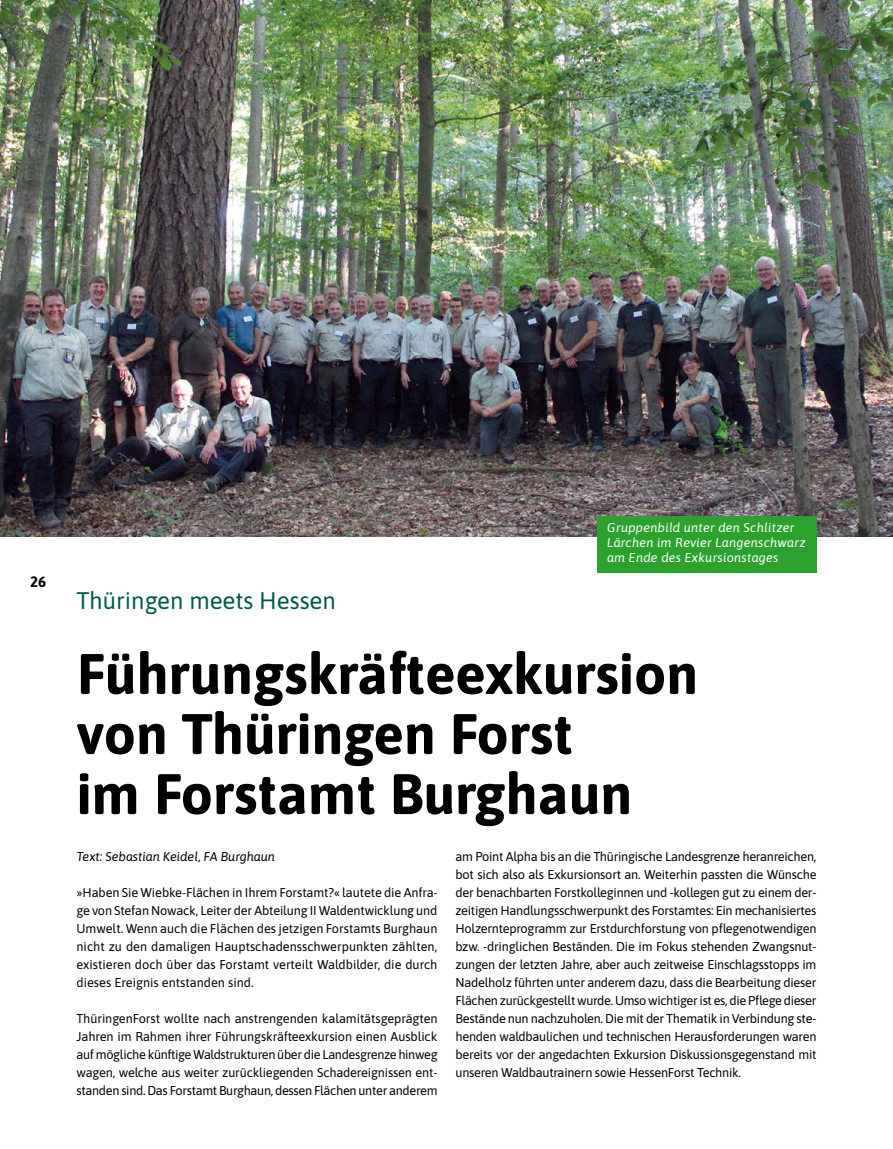
<style>
.page{position:relative;width:893px;height:1149px;background:#fff}
.page>*{position:absolute;margin:0;border:0;box-sizing:border-box;transform-origin:0 0}
.Headline_38_bold{font:700 57px/60px "Asap";color:#000}
.Subtitel{font:24px "Asap";color:#00594b}
.t1{font:700 15px "Asap";color:#000}
.Fließtext{font:12.75px/18px "Asap";letter-spacing:-.02em;color:#000;text-align:justify}
.Bildunterschrift{font:italic 12.75px/15px "Asap";letter-spacing:.02em;color:#fff}
.Autorinnen{font:italic 12.75px "Asap";color:#000}
</style>
<div class="page">
<img style="left:0;top:0;width:893px;height:536px">
<div style="left:597px;top:515px;width:219px;height:57px;background:#2da12e"></div>
<p class="t1" style="left:30px;top:571px;width:18px">26</p>
<p class="Subtitel" style="left:77px;top:583px;width:261px">Thüringen meets Hessen</p>
<p class="Bildunterschrift" style="left:607px;top:519px;width:200px">Gruppenbild unter den Schlitzer<br>Lärchen im Revier Langenschwarz am Ende des Exkursionstages</p>
<p class="Headline_38_bold" style="left:77px;top:640px;width:623px">Führungskräfteexkursion von Thüringen Forst<br>im Forstamt Burghaun</p>
<p class="Autorinnen" style="left:77px;top:847px;width:200px">Text: Sebastian Keidel, FA Burghaun</p>
<p class="Fließtext" style="left:77px;top:882px;width:362px">»Haben Sie Wiebke-Flächen in Ihrem Forstamt?« lautete die Anfra&shy;ge von Stefan Nowack, Leiter der Abteilung II Waldentwicklung und Umwelt. Wenn auch die Flächen des jetzigen Forstamts Burghaun nicht zu den damaligen Hauptschadensschwerpunkten zählten, existieren doch über das Forstamt verteilt Waldbilder, die durch dieses Ereignis entstanden sind.</p>
<p class="Fließtext" style="left:77px;top:1008px;width:363px">ThüringenForst wollte nach anstrengenden kalamitätsgeprägten Jahren im Rahmen ihrer Führungskräfteexkursion einen Ausblick auf mögliche künftige Waldstrukturen über die Landesgrenze hinweg wagen, welche aus weiter zurückliegenden Schadereignissen ent&shy;standen sind. Das Forstamt Burghaun, dessen Flächen unter anderem</p>
<p class="Fließtext" style="left:455px;top:846px;width:363px">am Point Alpha bis an die Thüringische Landesgrenze heranreichen, bot sich also als Exkursionsort an. Weiterhin passten die Wünsche der benachbarten Forstkolleginnen und -kollegen gut zu einem der&shy;zeitigen Handlungsschwerpunkt des Forstamtes: Ein mechanisiertes Holzernteprogramm zur Erstdurchforstung von pflegenotwendigen bzw. -dringlichen Beständen. Die im Fokus stehenden Zwangsnut&shy;zungen der letzten Jahre, aber auch zeitweise Einschlagsstopps im Nadelholz führten unter anderem dazu, dass die Bearbeitung dieser Flächen zurückgestellt wurde. Umso wichtiger ist es, die Pflege dieser Bestände nun nachzuholen. Die mit der Thematik in Verbindung ste&shy;henden waldbaulichen und technischen Herausforderungen waren bereits vor der angedachten Exkursion Diskussionsgegenstand mit unseren Waldbautrainern sowie HessenForst Technik.</p>
</div>
